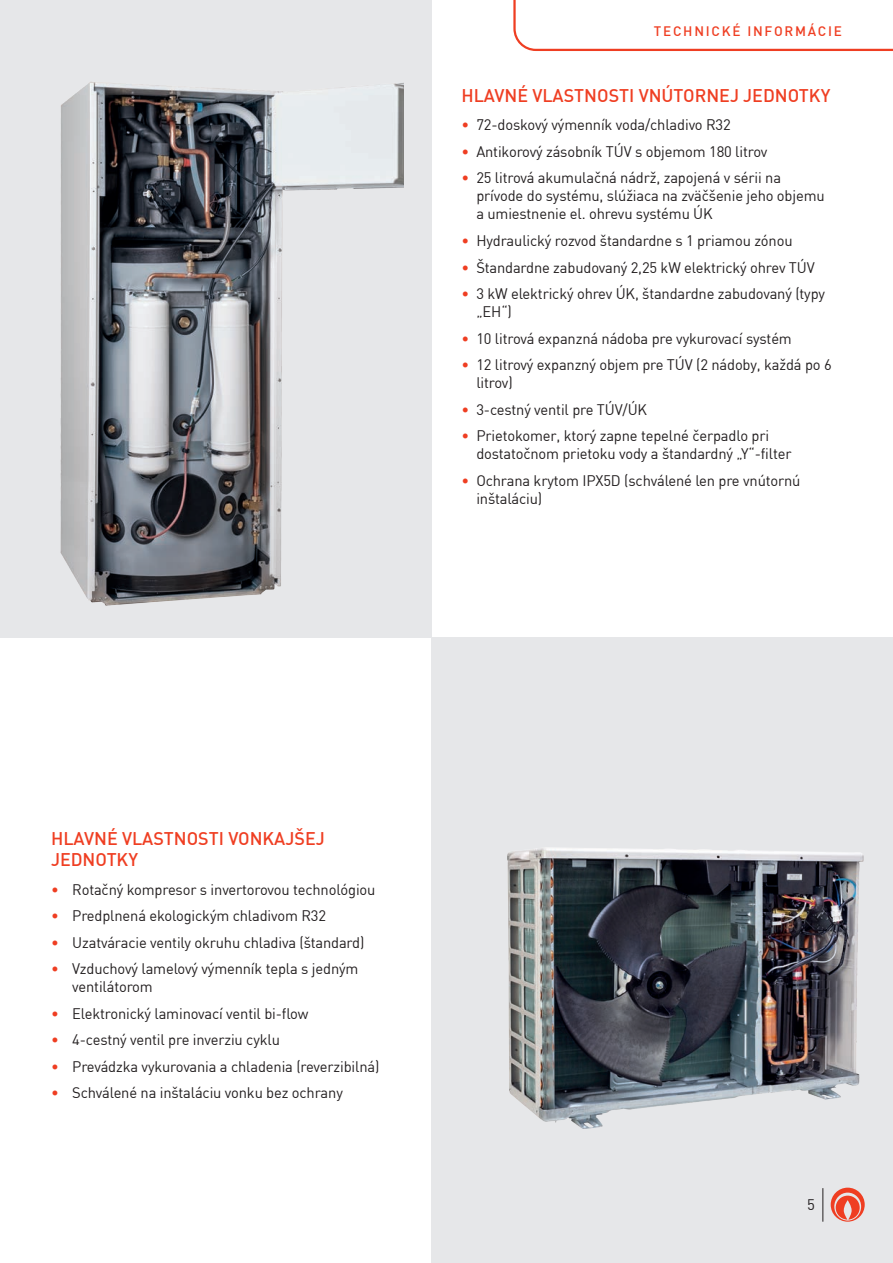
<style>
.page{position:relative;width:893px;height:1263px;background:#fff}
.page>*{position:absolute;margin:0;border:0;box-sizing:border-box;transform-origin:0 0}
.t1{font:500 18px/21.6px "Unient DINCE";color:#ef3e22}
.t2{font:15px/18px "Unient DINCE";letter-spacing:-.01em;color:#231f20}
.t3{font:500 13.5px "Unient DINCE";letter-spacing:.13em;color:#ef3e22}
.s1{color:#ef3e22}
</style>
<div class="page">
<div style="left:0;top:0;width:432px;height:638px;background:#e6e7e9"></div>
<div style="left:432px;top:638px;width:461px;height:625px;background:#e6e7e9"></div>
<img style="left:60px;top:82px;width:344px;height:524px">
<img style="left:507px;top:847px;width:357px;height:282px">
<svg style="left:513px;top:0;width:380px;height:51px"></svg>
<hr style="left:822px;top:1188px;width:1px;height:34px;background:#231f20">
<svg style="left:831px;top:1187px;width:34px;height:35px"></svg>
<p class="t3" style="left:654px;top:22px;width:190px">TECHNICKÉ INFORMÁCIE</p>
<p class="t1" style="left:461px;top:84px;width:370px">HLAVNÉ VLASTNOSTI VNÚTORNEJ JEDNOTKY</p>
<p class="t2" style="left:461px;top:116px;width:271px"><span class="s1">•</span> 72-doskový výmenník voda/chladivo R32</p>
<p class="t2" style="left:461px;top:142px;width:308px"><span class="s1">•</span> Antikorový zásobník TÚV s objemom 180 litrov</p>
<p class="t2" style="left:476px;top:169px;width:350px;text-indent:-15px"><span class="s1">•</span> 25 litrová akumulačná nádrž, zapojená v sérii na prívode do systému, slúžiaca na zväčšenie jeho objemu a umiestnenie el. ohrevu systému ÚK</p>
<p class="t2" style="left:461px;top:231px;width:333px"><span class="s1">•</span> Hydraulický rozvod štandardne s 1 priamou zónou</p>
<p class="t2" style="left:461px;top:258px;width:355px"><span class="s1">•</span> Štandardne zabudovaný 2,25 kW elektrický ohrev TÚV</p>
<p class="t2" style="left:476px;top:284px;width:350px;text-indent:-15px"><span class="s1">•</span> 3 kW elektrický ohrev ÚK, štandardne zabudovaný (typy „EH“)</p>
<p class="t2" style="left:461px;top:329px;width:332px"><span class="s1">•</span> 10 litrová expanzná nádoba pre vykurovací systém</p>
<p class="t2" style="left:476px;top:355px;width:357px;text-indent:-15px"><span class="s1">•</span> 12 litrový expanzný objem pre TÚV (2 nádoby, každá po 6 litrov)</p>
<p class="t2" style="left:461px;top:400px;width:187px"><span class="s1">•</span> 3-cestný ventil pre TÚV/ÚK</p>
<p class="t2" style="left:476px;top:426px;width:317px;text-indent:-15px"><span class="s1">•</span> Prietokomer, ktorý zapne tepelné čerpadlo pri dostatočnom prietoku vody a štandardný „Y“-filter</p>
<p class="t2" style="left:476px;top:471px;width:326px;text-indent:-15px"><span class="s1">•</span> Ochrana krytom IPX5D (schválené len pre vnútornú inštaláciu)</p>
<p class="t1" style="left:51px;top:827px;width:275px">HLAVNÉ VLASTNOSTI VONKAJŠEJ<br>JEDNOTKY</p>
<p class="t2" style="left:51px;top:880px;width:326px"><span class="s1">•</span> Rotačný kompresor s invertorovou technológiou</p>
<p class="t2" style="left:51px;top:906px;width:276px"><span class="s1">•</span> Predplnená ekologickým chladivom R32</p>
<p class="t2" style="left:51px;top:933px;width:315px"><span class="s1">•</span> Uzatváracie ventily okruhu chladiva (štandard)</p>
<p class="t2" style="left:72px;top:959px;width:288px;text-indent:-21px"><span class="s1">•</span> Vzduchový lamelový výmenník tepla s jedným ventilátorom</p>
<p class="t2" style="left:51px;top:1004px;width:259px"><span class="s1">•</span> Elektronický laminovací ventil bi-flow</p>
<p class="t2" style="left:51px;top:1031px;width:230px"><span class="s1">•</span> 4-cestný ventil pre inverziu cyklu</p>
<p class="t2" style="left:51px;top:1057px;width:330px"><span class="s1">•</span> Prevádzka vykurovania a chladenia (reverzibilná)</p>
<p class="t2" style="left:51px;top:1084px;width:293px"><span class="s1">•</span> Schválené na inštaláciu vonku bez ochrany</p>
<p class="t2" style="left:807px;top:1195px;width:9px">5</p>
</div>
